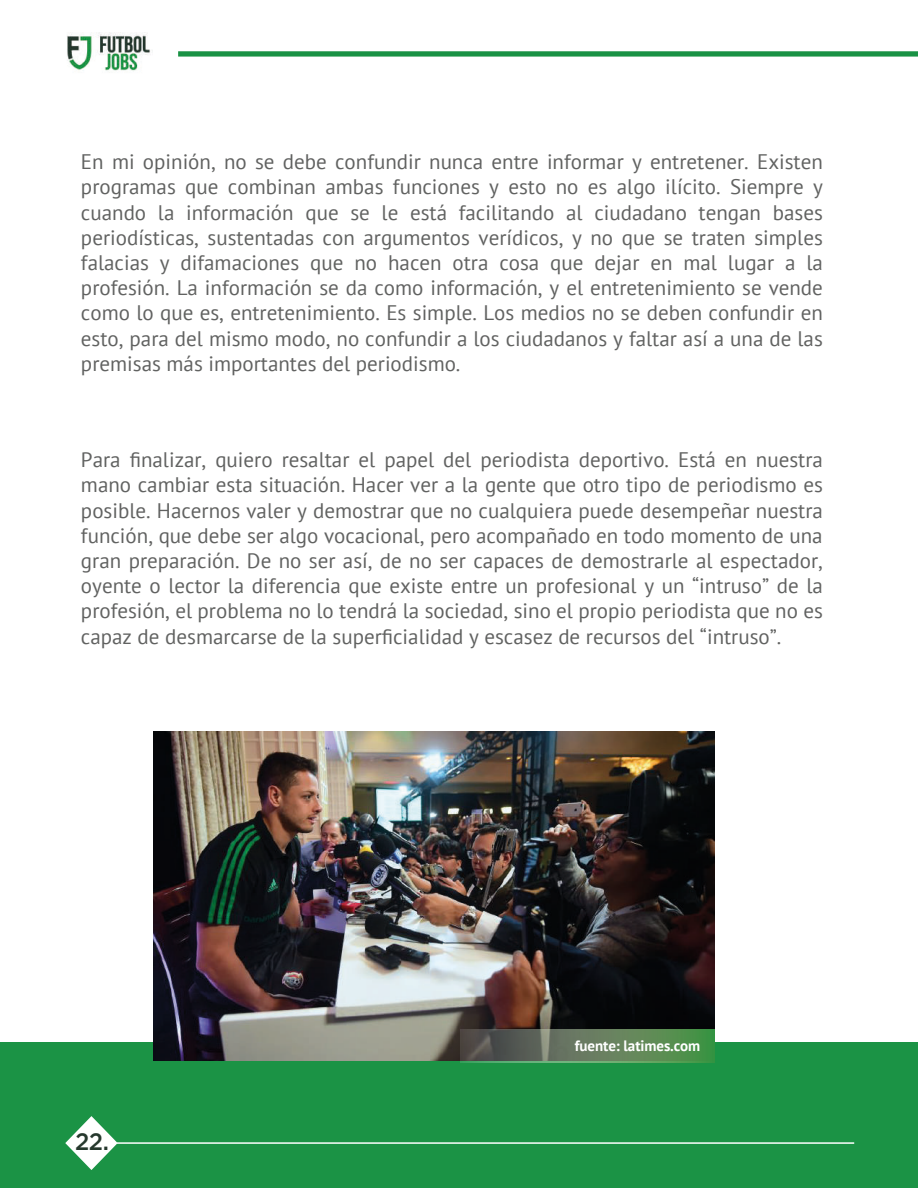
<style>
.page{position:relative;width:918px;height:1188px;background:#fff}
.page>*{position:absolute;margin:0;border:0;box-sizing:border-box;transform-origin:0 0}
.t1{font:500 24px "Gotham";color:#26382d}
.t2{font:21px/25.2px "PT Sans";color:#616261;text-align:justify}
.t3{font:700 15px "PT Sans";letter-spacing:-.005em;color:#fff}
</style>
<div class="page">
<div style="left:1px;top:1042px;width:917px;height:146px;background:#1b9345"></div>
<img style="left:153px;top:732px;width:561px;height:329px">
<img style="left:67px;top:33px;width:86px;height:38px">
<div style="left:178px;top:51px;width:740px;height:6px;background:#199244"></div>
<hr style="left:117px;top:1142px;width:737px;height:2px;background:#fff">
<svg style="left:65px;top:1116px;width:53px;height:54px"></svg>
<svg style="left:460px;top:1030px;width:255px;height:33px;background:#5b7857"></svg>
<p class="t2" style="left:81px;top:149px;width:743px">En mi opinión, no se debe confundir nunca entre informar y entretener. Existen programas que combinan ambas funciones y esto no es algo ilícito. Siempre y cuando la información que se le está facilitando al ciudadano tengan bases periodísticas, sustentadas con argumentos verídicos, y no que se traten simples falacias y difamaciones que no hacen otra cosa que dejar en mal lugar a la profesión. La información se da como información, y el entretenimiento se vende como lo que es, entretenimiento. Es simple. Los medios no se deben confundir en esto, para del mismo modo, no confundir a los ciudadanos y faltar así a una de las premisas más importantes del periodismo.</p>
<p class="t2" style="left:81px;top:447px;width:743px">Para finalizar, quiero resaltar el papel del periodista deportivo. Está en nuestra mano cambiar esta situación. Hacer ver a la gente que otro tipo de periodismo es posible. Hacernos valer y demostrar que no cualquiera puede desempeñar nuestra función, que debe ser algo vocacional, pero acompañado en todo momento de una gran preparación. De no ser así, de no ser capaces de demostrarle al espectador, oyente o lector la diferencia que existe entre un profesional y un “intruso” de la profesión, el problema no lo tendrá la sociedad, sino el propio periodista que no es capaz de desmarcarse de la superficialidad y escasez de recursos del “intruso”.</p>
<p class="t1" style="left:75px;top:1128px;width:35px">22.</p>
<p class="t3" style="left:575px;top:1036px;width:127px">fuente: latimes.com</p>
</div>
